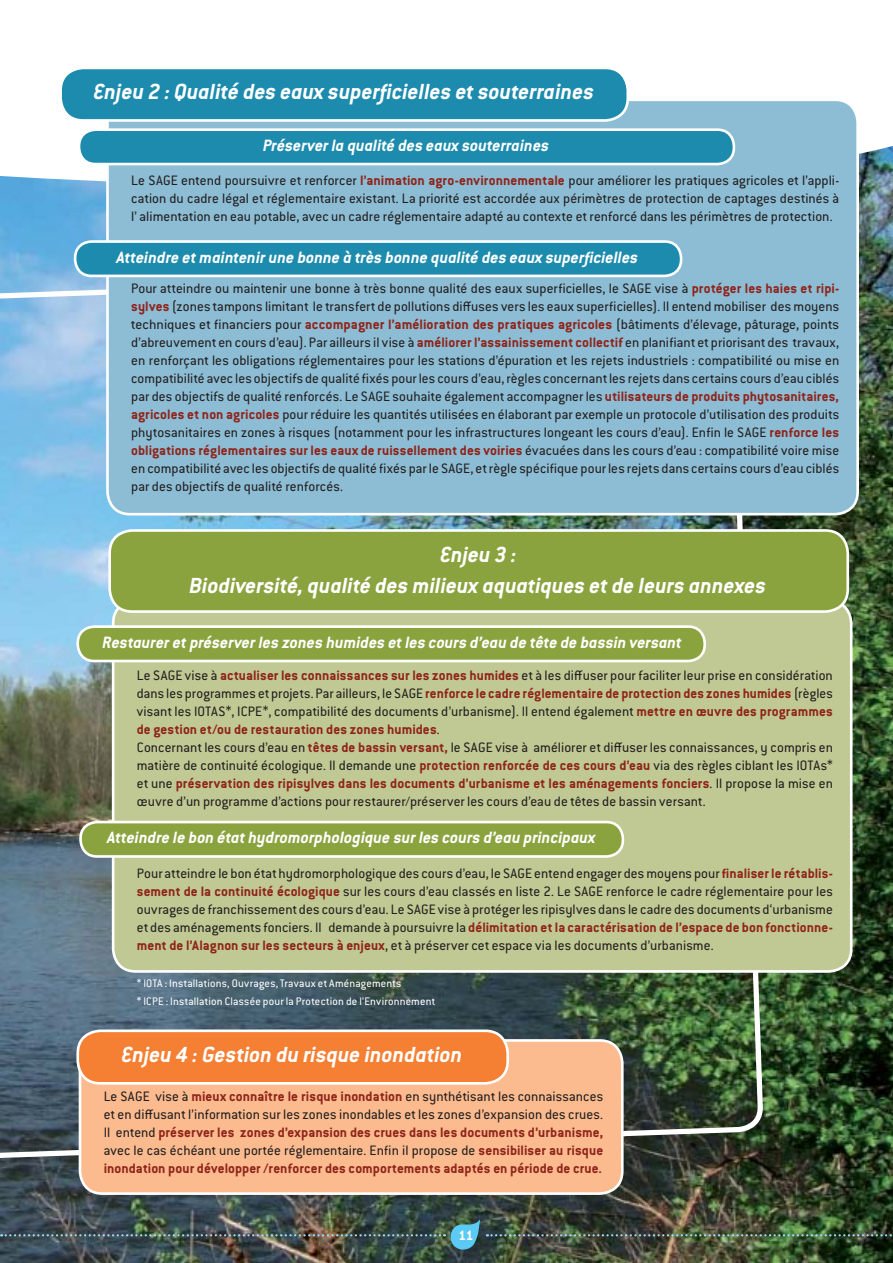
<style>
.page{position:relative;width:893px;height:1263px;background:#fff}
.page>*{position:absolute;margin:0;border:0;box-sizing:border-box;transform-origin:0 0}
.t1{font:italic 700 24px/31.5px "Conduit ITC";color:#fff;text-align:center}
.t2{font:italic 700 18px "Conduit ITC";color:#fff}
.t3{font:15px/18px "Conduit ITC";letter-spacing:.005em;color:#231f20;text-align:justify}
.t4{font:700 15px/18px "Conduit ITC";letter-spacing:.005em;color:#8f241b;text-align:justify}
.t5{font:700 15px "Conduit ITC";color:#fff}
.t6{font:12px/18px "Conduit ITC";letter-spacing:.02em;color:#fff}
.s1{font-weight:700;color:#8f241b}
.s2{font-weight:400;color:#231f20}
</style>
<div class="page">
<img style="left:761px;top:286px;width:132px;height:977px">
<img style="left:0;top:113px;width:893px;height:173px">
<img style="left:0;top:270px;width:761px;height:993px">
<img style="left:1px;top:1219px;width:479px;height:33px">
<svg style="left:487px;top:1234px;width:406px;height:2px"></svg>
<div style="left:80px;top:1040px;width:542px;height:153px;background:#fbbb8e;border-radius:23px"></div>
<div style="left:79px;top:1039px;width:545px;height:156px;border:3px solid #fff;border-radius:23px"></div>
<div style="left:113px;top:601px;width:738px;height:370px;background:#c0c993;border-radius:23px"></div>
<div style="left:107px;top:100px;width:751px;height:414px;background:#8cbdd4;border-radius:23px"></div>
<div style="left:106px;top:99px;width:753px;height:416px;border:3px solid #fff;border-radius:23px"></div>
<div style="left:61px;top:68px;width:567px;height:52px;background:#1c8bad;border-radius:23px"></div>
<div style="left:59px;top:67px;width:570px;height:55px;border:3px solid #fff;border-radius:23px"></div>
<div style="left:110px;top:530px;width:738px;height:81px;background:#8ba33f;border-radius:23px"></div>
<div style="left:108px;top:529px;width:741px;height:84px;border:3px solid #fff;border-radius:23px"></div>
<div style="left:78px;top:1031px;width:430px;height:52px;background:#f57f32;border-radius:23px"></div>
<div style="left:76px;top:1029px;width:433px;height:56px;border:3px solid #fff;border-radius:23px"></div>
<div style="left:79px;top:130px;width:655px;height:34px;background:#1c8bad;border-radius:16px"></div>
<div style="left:78px;top:128px;width:657px;height:37px;border:3px solid #fff;border-radius:16px"></div>
<div style="left:75px;top:241px;width:606px;height:35px;background:#1c8bad;border-radius:16px"></div>
<div style="left:74px;top:240px;width:608px;height:37px;border:3px solid #fff;border-radius:16px"></div>
<div style="left:78px;top:627px;width:627px;height:34px;background:#8ba33f;border-radius:16px"></div>
<div style="left:76px;top:625px;width:630px;height:37px;border:3px solid #fff;border-radius:16px"></div>
<div style="left:81px;top:822px;width:542px;height:34px;background:#8ba33f;border-radius:16px"></div>
<div style="left:79px;top:821px;width:545px;height:37px;border:3px solid #fff;border-radius:16px"></div>
<h1 class="t1" style="left:94px;top:78px;width:502px">Enjeu 2 : Qualité des eaux superficielles et souterraines</h1>
<p class="t2" style="left:263px;top:138px;width:288px">Préserver la qualité des eaux souterraines</p>
<p class="t3" style="left:131px;top:172px;width:709px">Le SAGE entend poursuivre et renforcer <span class="s1">l’animation agro-environnementale</span> pour améliorer les pratiques agricoles et l’appli&shy;cation du cadre légal et réglementaire existant. La priorité est accordée aux périmètres de protection de captages destinés à l’ alimentation en eau potable, avec un cadre réglementaire adapté au contexte et renforcé dans les périmètres de protection.</p>
<p class="t2" style="left:117px;top:250px;width:523px">Atteindre et maintenir une bonne à très bonne qualité des eaux superficielles</p>
<p class="t3" style="left:131px;top:280px;width:710px">Pour atteindre ou maintenir une bonne à très bonne qualité des eaux superficielles, le SAGE vise à <span class="s1">protéger les haies et ripi&shy;sylves</span> (zones tampons limitant le transfert de pollutions diffuses vers les eaux superficielles). Il entend mobiliser des moyens techniques et financiers pour <span class="s1">accompagner l’amélioration des pratiques agricoles</span> (bâtiments d’élevage, pâturage, points d’abreuvement en cours d’eau). Par ailleurs il vise à <span class="s1">améliorer l’assainissement collectif</span> en planifiant et priorisant des travaux, en renforçant les obligations réglementaires pour les stations d’épuration et les rejets industriels : compatibilité ou mise en compatibilité avec les objectifs de qualité fixés pour les cours d’eau, règles concernant les rejets dans certains cours d’eau ciblés par des objectifs de qualité renforcés. Le SAGE souhaite également accompagner les <span class="s1">utilisateurs de produits phytosanitaires, agricoles et non agricoles</span> pour réduire les quantités utilisées en élaborant par exemple un protocole d’utilisation des produits phytosanitaires en zones à risques (notamment pour les infrastructures longeant les cours d’eau). Enfin le SAGE <span class="s1">renforce les obligations réglementaires sur les eaux de ruissellement des voiries</span> évacuées dans les cours d’eau : compatibilité voire mise en compatibilité avec les objectifs de qualité fixés par le SAGE, et règle spécifique pour les rejets dans certains cours d’eau ciblés par des objectifs de qualité renforcés.</p>
<h1 class="t1" style="left:189px;top:540px;width:578px">Enjeu 3 :<br>Biodiversité, qualité des milieux aquatiques et de leurs annexes</h1>
<p class="t2" style="left:103px;top:635px;width:581px">Restaurer et préserver les zones humides et les cours d’eau de tête de bassin versant</p>
<p class="t3" style="left:137px;top:667px;width:698px;text-align:left">Le SAGE vise à <span class="s1">actualiser les connaissances sur les zones humides</span> et à les diffuser pour faciliter leur prise en considération dans les programmes et projets. Par ailleurs, le SAGE <span class="s1">renforce le cadre réglementaire de protection des zones humides</span> (règles visant les IOTAS*, ICPE*, compatibilité des documents d’urbanisme). Il entend également <span class="s1">mettre en œuvre des programmes de gestion et/ou de restauration des zones humides</span>.<br>Concernant les cours d’eau en <span class="s1">têtes de bassin versant,</span> le SAGE vise à améliorer et diffuser les connaissances, y compris en matière de continuité écologique. Il demande une <span class="s1">protection renforcée de ces cours d’eau</span> via des règles ciblant les IOTAs* et une <span class="s1">préservation des ripisylves dans les documents d’urbanisme et les aménagements fonciers</span>. Il propose la mise en œuvre d’un programme d’actions pour restaurer/préserver les cours d’eau de têtes de bassin versant.</p>
<p class="t2" style="left:107px;top:830px;width:490px">Atteindre le bon état hydromorphologique sur les cours d’eau principaux</p>
<p class="t3" style="left:137px;top:865px;width:698px">Pour atteindre le bon état hydromorphologique des cours d’eau, le SAGE entend engager des moyens pour <span class="s1">finaliser le rétablis&shy;sement de la continuité écologique</span> sur les cours d’eau classés en liste 2. Le SAGE renforce le cadre réglementaire pour les ouvrages de franchissement des cours d’eau. Le SAGE vise à protéger les ripisylves dans le cadre des documents d‘urbanisme et des aménagements fonciers. Il demande à poursuivre la <span class="s1">délimitation et la caractérisation de l’espace de bon fonctionne&shy;ment de l’Alagnon sur les secteurs à enjeux</span>, et à préserver cet espace via les documents d’urbanisme.</p>
<p class="t6" style="left:137px;top:975px;width:300px">* IOTA : Installations, Ouvrages, Travaux et Aménagements<br>* ICPE : Installation Classée pour la Protection de l’Environnement</p>
<h1 class="t1" style="left:121px;top:1040px;width:343px">Enjeu 4 : Gestion du risque inondation</h1>
<p class="t4" style="left:104px;top:1088px;width:501px"><span class="s2">Le SAGE vise à</span> mieux connaître le risque inondation <span class="s2">en synthétisant les connaissances et en diffusant l’information sur les zones inondables et les zones d’expansion des crues.<br>Il entend</span> préserver les zones d’expansion des crues dans les documents d’urbanisme, <span class="s2">avec le cas échéant une portée réglementaire. Enfin il propose de</span> sensibiliser au risque inondation pour développer /renforcer des comportements adaptés en période de crue.</p>
<p class="t5" style="left:459px;top:1229px;width:16px">11</p>
</div>
